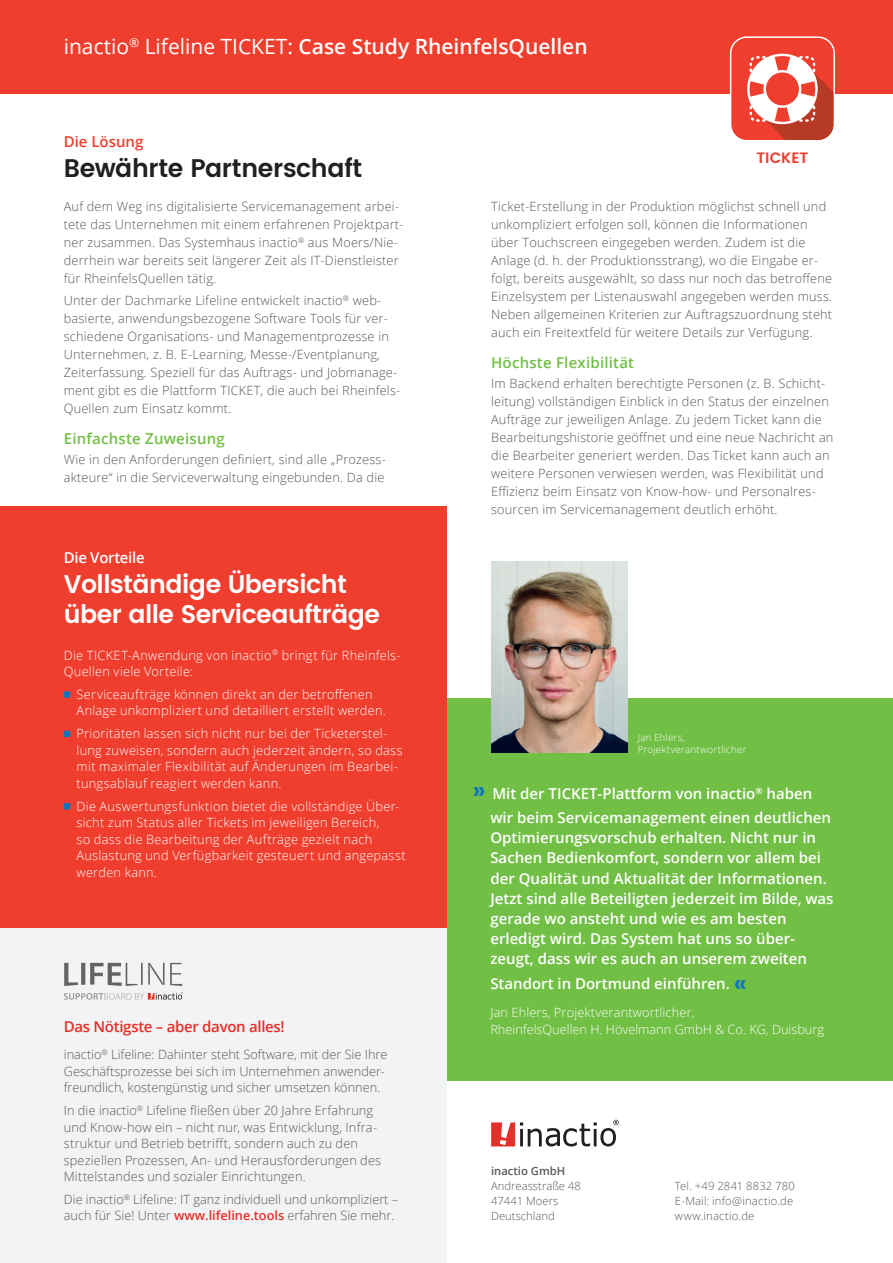
<style>
.page{position:relative;width:893px;height:1263px;background:#fff}
.page>*{position:absolute;margin:0;border:0;box-sizing:border-box;transform-origin:0 0}
.t1{font:600 25.5px/30px "Poppins";letter-spacing:-.02em;color:#fff}
.t2{font:600 25.5px "Poppins";letter-spacing:-.015em;color:#231f20}
.t3{font:600 21px "Open Sans";color:#fff}
.t4{font:600 15px/20.1px "Open Sans";color:#fff}
.t5{font:600 15px "Open Sans";letter-spacing:.015em;color:#71bf44}
.t6{font:600 15px "Open Sans";letter-spacing:-.02em;color:#e52f2a}
.t7{font:600 15px "Open Sans";letter-spacing:-.02em;color:#fff}
.t8{font:600 15px "Open Sans";color:#ef3e2e}
.t9{font:600 15px "Poppins";letter-spacing:-.005em;color:#ef3e2e}
.t10{font:300 12.75px/18px "Open Sans";letter-spacing:.015em;color:#57585a}
.t11{font:300 12.75px/16.5px "Open Sans";letter-spacing:.02em;color:#fff}
.t12{font:300 12.75px/17.1px "Open Sans";color:#fff}
.t13{font:300 11.25px/15px "Open Sans";color:#57585a}
.t14{font:600 11.25px "Open Sans";color:#57585a}
.t15{font:300 9.75px/11.2px "Open Sans";letter-spacing:.025em;color:#fff}
.s1{font-weight:400}
.s2{font-weight:600;color:#e52f2a}
.s3{font-family:"Poppins";font-size:25.5px;color:#1074bc}
</style>
<div class="page">
<div style="left:446px;top:698px;width:447px;height:383px;background:#71bf44"></div>
<div style="left:0;top:927px;width:446px;height:336px;background:#f2f3f4"></div>
<div style="left:0;top:506px;width:446px;height:421px;background:#ef3e2e"></div>
<div style="left:64px;top:691px;width:6px;height:7px;background:#1074bc"></div>
<svg style="left:64px;top:731px;width:6px;height:6px"></svg>
<svg style="left:64px;top:803px;width:6px;height:6px"></svg>
<svg style="left:491px;top:1120px;width:128px;height:26px"></svg>
<svg style="left:64px;top:992px;width:119px;height:8px"></svg>
<svg style="left:64px;top:963px;width:118px;height:23px"></svg>
<div style="left:0;top:0;width:893px;height:94px;background:#ef3e2e"></div>
<div style="left:731px;top:37px;width:103px;height:104px;background:#ef3e2e;border-radius:16px"></div>
<div style="left:730px;top:36px;width:105px;height:105px;border:2px solid #fff;border-radius:16px"></div>
<svg style="left:747px;top:54px;width:86px;height:86px"></svg>
<img style="left:491px;top:561px;width:136px;height:192px">
<h2 class="t3" style="left:64px;top:32px;width:525px"><span class="s1">inactio</span><sup>®</sup> <span class="s1">Lifeline TICKET:</span> Case Study RheinfelsQuellen</h2>
<p class="t8" style="left:64px;top:131px;width:81px">Die Lösung</p>
<h1 class="t2" style="left:64px;top:149px;width:300px">Bewährte Partnerschaft</h1>
<p class="t9" style="left:757px;top:146px;width:53px">TICKET</p>
<p class="t10" style="left:64px;top:197px;width:341px">Auf dem Weg ins digitalisierte Servicemanagement arbei&shy;tete das Unternehmen mit einem erfahrenen Projektpart&shy;ner zusammen. Das Systemhaus inactio<sup>®</sup> aus Moers/Nie&shy;derrhein war bereits seit längerer Zeit als IT-Dienstleister für RheinfelsQuellen tätig.</p>
<p class="t10" style="left:64px;top:291px;width:338px">Unter der Dachmarke Lifeline entwickelt inactio<sup>®</sup> web&shy;basierte, anwendungsbezogene Software Tools für ver&shy;schiedene Organisations- und Managementprozesse in Unternehmen, z. B. E-Learning, Messe-/Eventplanung, Zeiterfassung. Speziell für das Auftrags- und Jobmanage&shy;ment gibt es die Plattform TICKET, die auch bei Rheinfels-Quellen zum Einsatz kommt.</p>
<p class="t5" style="left:64px;top:428px;width:163px">Einfachste Zuweisung</p>
<p class="t10" style="left:64px;top:450px;width:323px">Wie in den Anforderungen definiert, sind alle „Prozess&shy;akteure“ in die Serviceverwaltung eingebunden. Da die</p>
<p class="t7" style="left:64px;top:548px;width:82px">Die Vorteile</p>
<h1 class="t1" style="left:64px;top:570px;width:318px">Vollständige Übersicht über alle Serviceaufträge</h1>
<p class="t11" style="left:64px;top:646px;width:338px">Die TICKET-Anwendung von inactio<sup>®</sup> bringt für Rheinfels-<br>Quellen viele Vorteile:</p>
<p class="t11" style="left:77px;top:686px;width:311px">Serviceaufträge können direkt an der betroffenen<br>Anlage unkompliziert und detailliert erstellt werden.</p>
<p class="t11" style="left:77px;top:725px;width:328px">Prioritäten lassen sich nicht nur bei der Ticketerstel&shy;lung zuweisen, sondern auch jederzeit ändern, so dass mit maximaler Flexibilität auf Änderungen im Bearbei&shy;tungsablauf reagiert werden kann.</p>
<p class="t11" style="left:77px;top:797px;width:331px">Die Auswertungsfunktion bietet die vollständige Über&shy;sicht zum Status aller Tickets im jeweiligen Bereich,<br>so dass die Bearbeitung der Aufträge gezielt nach Auslastung und Verfügbarkeit gesteuert und angepasst werden kann.</p>
<p class="t6" style="left:64px;top:1017px;width:222px">Das Nötigste – aber davon alles!</p>
<p class="t10" style="left:64px;top:1046px;width:325px;line-height:16.5px">inactio<sup>®</sup> Lifeline: Dahinter steht Software, mit der Sie Ihre<br>Geschäftsprozesse bei sich im Unternehmen anwender&shy;freundlich, kostengünstig und sicher umsetzen können.</p>
<p class="t10" style="left:64px;top:1102px;width:319px;line-height:16.5px">In die inactio<sup>®</sup> Lifeline fließen über 20 Jahre Erfahrung und Know-how ein – nicht nur, was Entwicklung, Infra&shy;struktur und Betrieb betrifft, sondern auch zu den speziellen Prozessen, An- und Herausforderungen des Mittelstandes und sozialer Einrichtungen.</p>
<p class="t10" style="left:64px;top:1191px;width:336px;line-height:16.5px">Die inactio<sup>®</sup> Lifeline: IT ganz individuell und unkompliziert – auch für Sie! Unter <span class="s2">www.lifeline.tools</span> erfahren Sie mehr.</p>
<p class="t10" style="left:491px;top:197px;width:343px">Ticket-Erstellung in der Produktion möglichst schnell und unkompliziert erfolgen soll, können die Informationen über Touchscreen eingegeben werden. Zudem ist die Anlage (d. h. der Produktionsstrang), wo die Eingabe er&shy;folgt, bereits ausgewählt, so dass nur noch das betroffene Einzelsystem per Listenauswahl angegeben werden muss.<br>Neben allgemeinen Kriterien zur Auftragszuordnung steht auch ein Freitextfeld für weitere Details zur Verfügung.</p>
<p class="t5" style="left:491px;top:352px;width:145px">Höchste Flexibilität</p>
<p class="t10" style="left:491px;top:374px;width:344px">Im Backend erhalten berechtigte Personen (z. B. Schicht&shy;leitung) vollständigen Einblick in den Status der einzelnen Aufträge zur jeweiligen Anlage. Zu jedem Ticket kann die Bearbeitungshistorie geöffnet und eine neue Nachricht an die Bearbeiter generiert werden. Das Ticket kann auch an weitere Personen verwiesen werden, was Flexibilität und Effizienz beim Einsatz von Know-how- und Personalres&shy;sourcen im Servicemanagement deutlich erhöht.</p>
<p class="t15" style="left:638px;top:732px;width:110px">Jan Ehlers,<br>Projektverantwortlicher</p>
<p class="t4" style="left:490px;top:781px;width:342px;line-height:24.2px;text-indent:-18px"><span class="s3">»</span> Mit der TICKET-Plattform von inactio<sup>®</sup> haben wir beim Servicemanagement einen deutlichen</p>
<p class="t4" style="left:490px;top:827px;width:345px">Optimierungsvorschub erhalten. Nicht nur in Sachen Bedienkomfort, sondern vor allem bei der Qualität und Aktualität der Informationen.<br>Jetzt sind alle Beteiligten jederzeit im Bilde, was gerade wo ansteht und wie es am besten erledigt wird. Das System hat uns so über&shy;zeugt, dass wir es auch an unserem zweiten</p>
<p class="t4" style="left:490px;top:973px;width:258px">Standort in Dortmund einführen. <span class="s3">«</span></p>
<p class="t12" style="left:490px;top:1003px;width:335px">Jan Ehlers, Projektverantwortlicher,<br>RheinfelsQuellen H. Hövelmann GmbH &amp; Co. KG, Duisburg</p>
<p class="t14" style="left:491px;top:1164px;width:76px">inactio GmbH</p>
<p class="t13" style="left:491px;top:1178px;width:91px">Andreasstraße 48<br>47441 Moers<br>Deutschland</p>
<p class="t13" style="left:675px;top:1178px;width:121px">Tel. +49 2841 8832 780<br>E-Mail: info@inactio.de www.inactio.de</p>
</div>
